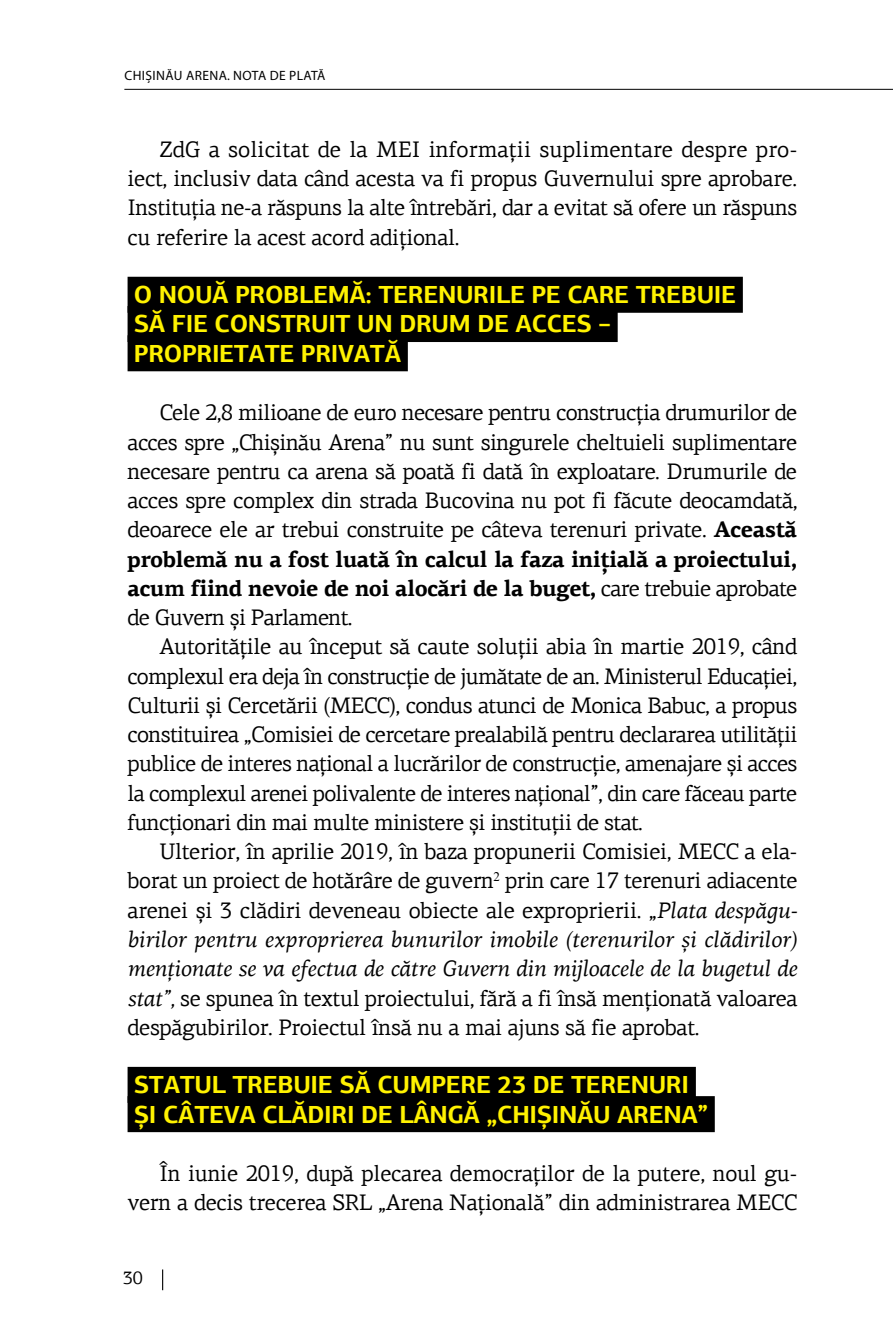
<style>
.page{position:relative;width:893px;height:1340px;background:#fff}
.page>*{position:absolute;margin:0;border:0;box-sizing:border-box;transform-origin:0 0}
.intertitlu{font:700 24.75px "PF Agora Sans Pro";letter-spacing:-.015em;color:#fff200}
.text{font:22.5px/29.2px "PF Agora Serif Pro";letter-spacing:-.015em;color:#000;text-align:justify}
.t1{font:18px "PF Centro Serif Pro";color:#000}
.t2{font:13.5px "Myriad Pro";letter-spacing:.03em;color:#000}
.s1{font-weight:700}
.s2{font-style:italic}
</style>
<div class="page">
<hr style="left:124px;top:89px;width:769px;height:1px;background:#000">
<svg style="left:162px;top:1269px;width:1px;height:21px"></svg>
<div style="left:128px;top:277px;width:615px;height:36px;background:#000"></div>
<div style="left:128px;top:306px;width:490px;height:36px;background:#000"></div>
<div style="left:128px;top:335px;width:280px;height:36px;background:#000"></div>
<div style="left:128px;top:1066px;width:568px;height:36px;background:#000"></div>
<div style="left:128px;top:1096px;width:587px;height:36px;background:#000"></div>
<p class="t2" style="left:125px;top:67px;width:202px">CHIȘINĂU ARENA. NOTA DE PLATĂ</p>
<p class="text" style="left:128px;top:135px;width:671px;text-indent:32px">ZdG a solicitat de la MEI informaţii suplimentare despre pro&shy;iect, inclusiv data când acesta va fi propus Guvernului spre aprobare.<br>Instituţia ne-a răspuns la alte întrebări, dar a evitat să ofere un răspuns cu referire la acest acord adiţional.</p>
<p class="intertitlu" style="left:134px;top:279px;width:604px">O NOUĂ PROBLEMĂ: TERENURILE PE CARE TREBUIE</p>
<p class="intertitlu" style="left:134px;top:308px;width:478px">SĂ FIE CONSTRUIT UN DRUM DE ACCES –</p>
<p class="intertitlu" style="left:134px;top:337px;width:269px">PROPRIETATE PRIVATĂ</p>
<p class="text" style="left:128px;top:398px;width:672px;text-indent:32px">Cele 2,8 milioane de euro necesare pentru construcţia drumurilor de acces spre „Chișinău Arena” nu sunt singurele cheltuieli suplimentare necesare pentru ca arena să poată fi dată în exploatare. Drumurile de acces spre complex din strada Bucovina nu pot fi făcute deocamdată, deoarece ele ar trebui construite pe câteva terenuri private. <span class="s1">Această problemă nu a fost luată în calcul la faza iniţială a proiectului, acum fiind nevoie de noi alocări de la buget,</span> care trebuie aprobate de Guvern și Parlament.</p>
<p class="text" style="left:128px;top:632px;width:671px;text-indent:32px">Autorităţile au început să caute soluţii abia în martie 2019, când complexul era deja în construcţie de jumătate de an. Ministerul Educaţiei, Culturii și Cercetării (MECC), condus atunci de Monica Babuc, a propus constituirea „Comisiei de cercetare prealabilă pentru declararea utilităţii publice de interes naţional a lucrărilor de construcţie, amenajare și acces la complexul arenei polivalente de interes naţional”, din care făceau parte funcţionari din mai multe ministere și instituţii de stat.</p>
<p class="text" style="left:128px;top:837px;width:671px;text-indent:32px">Ulterior, în aprilie 2019, în baza propunerii Comisiei, MECC a ela&shy;borat un proiect de hotărâre de guvern<sup>2</sup> prin care 17 terenuri adiacente arenei și 3 clădiri deveneau obiecte ale exproprierii. „<span class="s2">Plata despăgu&shy;birilor pentru exproprierea bunurilor imobile (terenurilor și clădirilor) menţionate se va efectua de către Guvern din mijloacele de la bugetul de stat”,</span> se spunea în textul proiectului, fără a fi însă menţionată valoarea despăgubirilor. Proiectul însă nu a mai ajuns să fie aprobat.</p>
<p class="intertitlu" style="left:134px;top:1069px;width:557px">STATUL TREBUIE SĂ CUMPERE 23 DE TERENURI</p>
<p class="intertitlu" style="left:134px;top:1098px;width:576px">ȘI CÂTEVA CLĂDIRI DE LÂNGĂ „CHIȘINĂU ARENA”</p>
<p class="text" style="left:128px;top:1158px;width:671px;text-align:right">În iunie 2019, după plecarea democraţilor de la putere, noul gu&shy;vern a decis trecerea SRL „Arena Naţională” din administrarea MECC</p>
<p class="t1" style="left:123px;top:1267px;width:22px">30</p>
</div>
